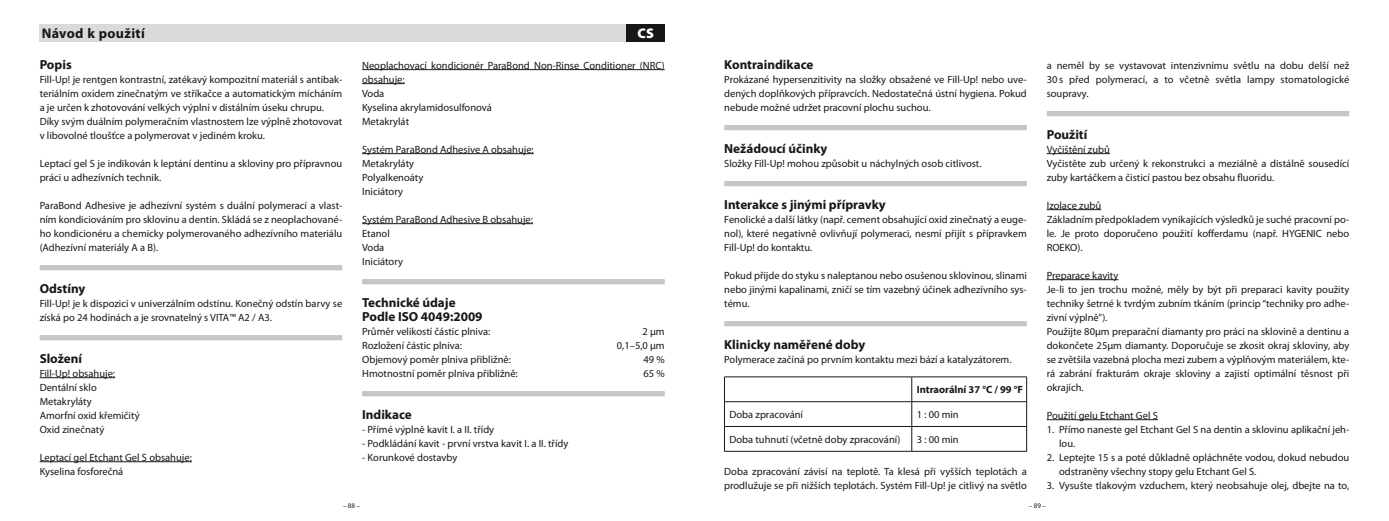
<style>
.page{position:relative;width:1389px;height:521px;background:#fff}
.page>*{position:absolute;margin:0;border:0;box-sizing:border-box;transform-origin:0 0}
.t1{font:700 14px "Myriad Pro";letter-spacing:.025em;color:#181716}
.t2{font:900 14px "Myriad Pro";color:#fff}
.t3{font:700 13.12px/14px "Myriad Pro";color:#181716}
.t4{font:10.5px/14px "Myriad Pro";color:#181716}
.t5{font:700 10.5px "Myriad Pro";color:#181716}
.t6{font:7px "Myriad Pro";color:#181716}
</style>
<div class="page">
<hr style="left:362px;top:69px;width:303px;height:1px;background:#181716">
<hr style="left:362px;top:83px;width:43px;height:1px;background:#181716">
<hr style="left:362px;top:153px;width:172px;height:1px;background:#181716">
<hr style="left:362px;top:223px;width:171px;height:1px;background:#181716">
<div style="left:362px;top:279px;width:303px;height:5px;background:#c5c6c6"></div>
<div style="left:362px;top:391px;width:303px;height:5px;background:#c5c6c6"></div>
<div style="left:40px;top:265px;width:302px;height:5px;background:#c5c6c6"></div>
<div style="left:40px;top:335px;width:302px;height:5px;background:#c5c6c6"></div>
<hr style="left:40px;top:377px;width:75px;height:1px;background:#181716">
<hr style="left:40px;top:461px;width:152px;height:1px;background:#181716">
<div style="left:724px;top:125px;width:303px;height:5px;background:#c5c6c6"></div>
<div style="left:724px;top:181px;width:303px;height:5px;background:#c5c6c6"></div>
<div style="left:724px;top:321px;width:303px;height:5px;background:#c5c6c6"></div>
<hr style="left:724px;top:376px;width:188px;height:1px;background:#181716">
<hr style="left:912px;top:376px;width:115px;height:1px;background:#181716">
<hr style="left:724px;top:401px;width:188px;height:1px;background:#181716">
<hr style="left:912px;top:401px;width:115px;height:1px;background:#181716">
<hr style="left:724px;top:426px;width:188px;height:1px;background:#181716">
<svg style="left:724px;top:377px;width:1px;height:74px"></svg>
<hr style="left:912px;top:426px;width:115px;height:1px;background:#181716">
<svg style="left:911px;top:377px;width:1px;height:74px"></svg>
<svg style="left:1026px;top:377px;width:1px;height:74px"></svg>
<hr style="left:724px;top:451px;width:188px;height:1px;background:#181716">
<hr style="left:912px;top:451px;width:115px;height:1px;background:#181716">
<div style="left:1047px;top:111px;width:302px;height:5px;background:#c5c6c6"></div>
<hr style="left:1047px;top:153px;width:63px;height:1px;background:#181716">
<hr style="left:1047px;top:209px;width:54px;height:1px;background:#181716">
<hr style="left:1047px;top:279px;width:71px;height:1px;background:#181716">
<hr style="left:1047px;top:419px;width:111px;height:1px;background:#181716">
<div style="left:626px;top:24px;width:39px;height:18px;background:#181716"></div>
<div style="left:40px;top:24px;width:586px;height:18px;background:#d9dada"></div>
<h1 class="t1" style="left:42px;top:25px;width:105px">Návod k použití</h1>
<h1 class="t2" style="left:637px;top:25px;width:18px">CS</h1>
<p class="t3" style="left:40px;top:57px;width:34px">Popis</p>
<p class="t4" style="left:40px;top:72px;width:304px">Fill-Up! je rentgen kontrastní, zatékavý kompozitní materiál s antibak&shy;teriálním oxidem zinečnatým ve stříkačce a automatickým mícháním a je určen k zhotovování velkých výplní v distálním úseku chrupu.<br>Díky svým duálním polymeračním vlastnostem lze výplně zhotovovat v libovolné tloušťce a polymerovat v jediném kroku.</p>
<p class="t4" style="left:40px;top:156px;width:304px">Leptací gel S je indikován k leptání dentinu a skloviny pro přípravnou práci u adhezívních technik.</p>
<p class="t4" style="left:40px;top:198px;width:304px;text-align:justify">ParaBond Adhesive je adhezívní systém s duální polymerací a vlast&shy;ním kondiciováním pro sklovinu a dentin. Skládá se z neoplachované&shy;ho kondicionéru a chemicky polymerovaného adhezívního materiálu (Adhezívní materiály A a B).</p>
<p class="t3" style="left:40px;top:281px;width:47px">Odstíny</p>
<p class="t4" style="left:40px;top:296px;width:304px">Fill-Up! je k dispozici v univerzálním odstínu. Konečný odstín barvy se získá po 24 hodinách a je srovnatelný s VITA™ A2 / A3.</p>
<p class="t3" style="left:40px;top:351px;width:44px">Složení</p>
<p class="t4" style="left:40px;top:366px;width:101px">Fill-Up! obsahuje:<br>Dentální sklo<br>Metakryláty<br>Amorfní oxid křemičitý<br>Oxid zinečnatý</p>
<p class="t4" style="left:40px;top:450px;width:154px">Leptací gel Etchant Gel S obsahuje:<br>Kyselina fosforečná</p>
<p class="t4" style="left:362px;top:58px;width:304px">Neoplachovací kondicionér ParaBond Non-Rinse Conditioner (NRC) obsahuje:<br>Voda<br>Kyselina akrylamidosulfonová<br>Metakrylát</p>
<p class="t4" style="left:362px;top:142px;width:173px">Systém ParaBond Adhesive A obsahuje:<br>Metakryláty<br>Polyalkenoáty<br>Iniciátory</p>
<p class="t4" style="left:362px;top:212px;width:172px">Systém ParaBond Adhesive B obsahuje:<br>Etanol<br>Voda<br>Iniciátory</p>
<p class="t3" style="left:362px;top:295px;width:122px">Technické údaje<br>Podle ISO 4049:2009</p>
<p class="t4" style="left:362px;top:324px;width:130px">Průměr velikostí částic plniva:</p>
<p class="t4" style="left:643px;top:324px;width:24px">2 μm</p>
<p class="t4" style="left:362px;top:338px;width:102px">Rozložení částic plniva:</p>
<p class="t4" style="left:617px;top:338px;width:49px">0,1–5,0 μm</p>
<p class="t4" style="left:362px;top:352px;width:150px">Objemový poměr plniva přibližně:</p>
<p class="t4" style="left:643px;top:352px;width:23px">49 %</p>
<p class="t4" style="left:362px;top:366px;width:157px">Hmotnostní poměr plniva přibližně:</p>
<p class="t4" style="left:643px;top:366px;width:23px">65 %</p>
<p class="t3" style="left:362px;top:407px;width:51px">Indikace</p>
<p class="t4" style="left:362px;top:422px;width:134px">- Přímé výplně kavit I. a II. třídy</p>
<p class="t4" style="left:362px;top:436px;width:208px">- Podkládání kavit - první vrstva kavit I. a II. třídy</p>
<p class="t4" style="left:362px;top:450px;width:97px">- Korunkové dostavby</p>
<p class="t3" style="left:724px;top:57px;width:91px">Kontraindikace</p>
<p class="t4" style="left:724px;top:72px;width:304px;text-align:justify">Prokázané hypersenzitivity na složky obsažené ve Fill-Up! nebo uve&shy;dených doplňkových přípravcích. Nedostatečná ústní hygiena. Pokud nebude možné udržet pracovní plochu suchou.</p>
<p class="t3" style="left:724px;top:141px;width:105px">Nežádoucí účinky</p>
<p class="t4" style="left:724px;top:156px;width:259px">Složky Fill-Up! mohou způsobit u náchylných osob citlivost.</p>
<p class="t3" style="left:724px;top:197px;width:163px">Interakce s jinými přípravky</p>
<p class="t4" style="left:724px;top:212px;width:304px;text-align:justify">Fenolické a další látky (např. cement obsahující oxid zinečnatý a euge&shy;nol), které negativně ovlivňují polymeraci, nesmí přijít s přípravkem Fill-Up! do kontaktu.</p>
<p class="t4" style="left:724px;top:268px;width:304px;text-align:justify">Pokud přijde do styku s naleptanou nebo osušenou sklovinou, slinami nebo jinými kapalinami, zničí se tím vazebný účinek adhezívního sys&shy;tému.</p>
<p class="t3" style="left:724px;top:337px;width:143px">Klinicky naměřené doby</p>
<p class="t4" style="left:724px;top:352px;width:289px">Polymerace začíná po prvním kontaktu mezi bází a katalyzátorem.</p>
<p class="t5" style="left:917px;top:384px;width:108px">Intraorální 37 °C / 99 °F</p>
<p class="t4" style="left:729px;top:408px;width:75px">Doba zpracování</p>
<p class="t4" style="left:917px;top:408px;width:44px">1 : 00 min</p>
<p class="t4" style="left:729px;top:432px;width:172px">Doba tuhnutí (včetně doby zpracování)</p>
<p class="t4" style="left:917px;top:432px;width:44px">3 : 00 min</p>
<p class="t4" style="left:724px;top:464px;width:304px">Doba zpracování závisí na teplotě. Ta klesá při vyšších teplotách a prodlužuje se při nižších teplotách. Systém Fill-Up! je citlivý na světlo</p>
<p class="t4" style="left:1047px;top:58px;width:304px;text-align:justify">a neměl by se vystavovat intenzivnímu světlu na dobu delší než 30 s před polymerací, a to včetně světla lampy stomatologické soupravy.</p>
<p class="t3" style="left:1047px;top:127px;width:42px">Použití</p>
<p class="t4" style="left:1047px;top:142px;width:304px">Vyčištění zubů<br>Vyčistěte zub určený k rekonstrukci a meziálně a distálně sousedící zuby kartáčkem a čisticí pastou bez obsahu fluoridu.</p>
<p class="t4" style="left:1047px;top:198px;width:304px">Izolace zubů<br>Základním předpokladem vynikajících výsledků je suché pracovní po&shy;le. Je proto doporučeno použití kofferdamu (např. HYGENIC nebo ROEKO).</p>
<p class="t4" style="left:1047px;top:268px;width:304px">Preparace kavity<br>Je-li to jen trochu možné, měly by být při preparaci kavity použity techniky šetrné k tvrdým zubním tkáním (princip “techniky pro adhe&shy;zivní výplně”).<br>Použijte 80µm preparační diamanty pro práci na sklovině a dentinu a dokončete 25µm diamanty. Doporučuje se zkosit okraj skloviny, aby se zvětšila vazebná plocha mezi zubem a výplňovým materiálem, kte&shy;rá zabrání frakturám okraje skloviny a zajistí optimální těsnost při okrajích.</p>
<p class="t4" style="left:1047px;top:408px;width:113px">Použití gelu Etchant Gel S</p>
<p class="t4" style="left:1059px;top:422px;width:292px;text-indent:-12px">1. Přímo naneste gel Etchant Gel S na dentin a sklovinu aplikační jeh&shy;lou.</p>
<p class="t4" style="left:1059px;top:450px;width:292px;text-indent:-12px">2. Leptejte 15 s a poté důkladně opláchněte vodou, dokud nebudou odstraněny všechny stopy gelu Etchant Gel S.</p>
<p class="t4" style="left:1047px;top:478px;width:304px">3. Vysušte tlakovým vzduchem, který neobsahuje olej, dbejte na to,</p>
<p class="t6" style="left:343px;top:502px;width:19px">– 88 –</p>
<p class="t6" style="left:1029px;top:502px;width:19px">– 89 –</p>
</div>
